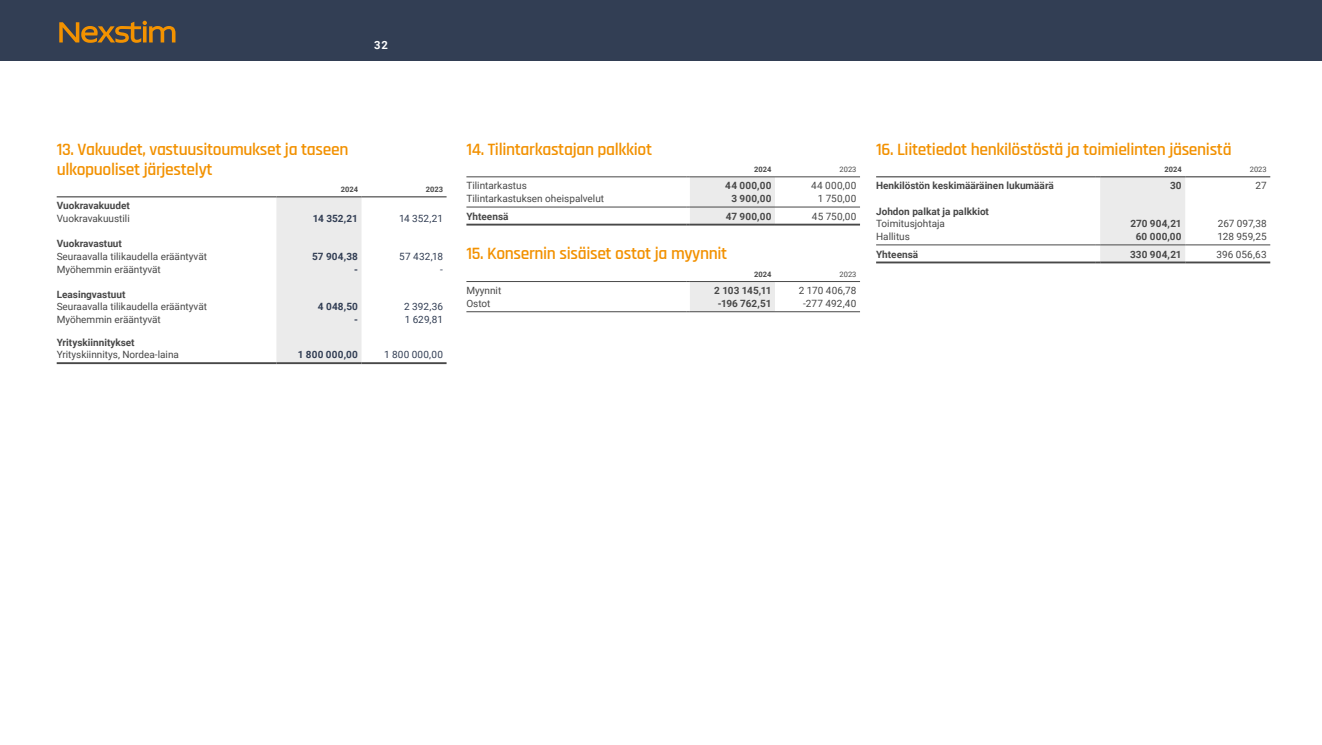
<style>
.page{position:relative;width:1322px;height:745px;background:#fff}
.page>*{position:absolute;margin:0;border:0;box-sizing:border-box;transform-origin:0 0}
.t1{font:600 17.5px/20px "Rajdhani";letter-spacing:-.02em;color:#f29100}
.t2{font:700 11.25px "Roboto";color:#fff}
.t3{font:10px "Roboto";color:#484848}
.t4{font:700 10px "Roboto";color:#484848}
.t5{font:10px "Roboto";letter-spacing:.01em;color:#323e54}
.t6{font:700 10px "Roboto";letter-spacing:.015em;color:#323e54}
.t7{font:700 7.5px "Roboto";color:#484848}
.t8{font:7.5px "Roboto";color:#484848}
</style>
<div class="page">
<div style="left:276px;top:197px;width:85px;height:165px;background:#ebebeb"></div>
<hr style="left:57px;top:196px;width:219px;height:1px;background:#292929">
<hr style="left:276px;top:196px;width:85px;height:1px;background:#292929">
<hr style="left:361px;top:196px;width:85px;height:1px;background:#292929">
<hr style="left:57px;top:362px;width:219px;height:2px;background:#484848">
<hr style="left:276px;top:362px;width:85px;height:2px;background:#484848">
<hr style="left:361px;top:362px;width:85px;height:2px;background:#484848">
<hr style="left:466px;top:206px;width:220px;height:1px;background:#484848">
<hr style="left:466px;top:223px;width:220px;height:2px;background:#484848">
<hr style="left:466px;top:176px;width:220px;height:1px;background:#484848">
<svg style="left:686px;top:176px;width:174px;height:49px"></svg>
<hr style="left:690px;top:176px;width:85px;height:1px;background:#484848">
<hr style="left:775px;top:176px;width:85px;height:1px;background:#484848">
<hr style="left:466px;top:311px;width:220px;height:1px;background:#484848">
<hr style="left:466px;top:281px;width:220px;height:1px;background:#484848">
<svg style="left:686px;top:281px;width:174px;height:31px"></svg>
<hr style="left:690px;top:281px;width:85px;height:1px;background:#484848">
<hr style="left:775px;top:281px;width:85px;height:1px;background:#484848">
<hr style="left:876px;top:176px;width:220px;height:1px;background:#292929">
<hr style="left:876px;top:244px;width:220px;height:1px;background:#484848">
<hr style="left:876px;top:261px;width:220px;height:2px;background:#484848">
<svg style="left:1096px;top:176px;width:174px;height:87px"></svg>
<hr style="left:1100px;top:261px;width:85px;height:2px;background:#484848">
<hr style="left:1185px;top:261px;width:85px;height:2px;background:#484848">
<div style="left:0;top:0;width:1322px;height:60px;background:#323e54"></div>
<svg style="left:59px;top:21px;width:116px;height:22px"></svg>
<p class="t2" style="left:374px;top:37px;width:15px">32</p>
<h1 class="t1" style="left:57px;top:139px;width:293px">13. Vakuudet, vastuusitoumukset ja taseen ulkopuoliset järjestelyt</h1>
<p class="t7" style="left:341px;top:184px;width:19px">2024</p>
<p class="t7" style="left:426px;top:184px;width:19px">2023</p>
<p class="t4" style="left:57px;top:199px;width:75px">Vuokravakuudet</p>
<p class="t3" style="left:57px;top:211px;width:75px">Vuokravakuustili</p>
<p class="t6" style="left:313px;top:211px;width:46px">14 352,21</p>
<p class="t5" style="left:399px;top:211px;width:45px">14 352,21</p>
<p class="t4" style="left:57px;top:236px;width:67px">Vuokravastuut</p>
<p class="t3" style="left:57px;top:249px;width:152px">Seuraavalla tilikaudella erääntyvät</p>
<p class="t6" style="left:312px;top:249px;width:47px">57 904,38</p>
<p class="t5" style="left:399px;top:249px;width:45px">57 432,18</p>
<p class="t3" style="left:57px;top:262px;width:106px">Myöhemmin erääntyvät</p>
<p class="t6" style="left:354px;top:262px;width:5px">-</p>
<p class="t5" style="left:440px;top:262px;width:4px">-</p>
<p class="t4" style="left:57px;top:287px;width:70px">Leasingvastuut</p>
<p class="t3" style="left:57px;top:299px;width:152px">Seuraavalla tilikaudella erääntyvät</p>
<p class="t6" style="left:318px;top:299px;width:41px">4 048,50</p>
<p class="t5" style="left:404px;top:299px;width:40px">2 392,36</p>
<p class="t3" style="left:57px;top:312px;width:106px">Myöhemmin erääntyvät</p>
<p class="t6" style="left:354px;top:312px;width:5px">-</p>
<p class="t5" style="left:405px;top:312px;width:40px">1 629,81</p>
<p class="t4" style="left:57px;top:335px;width:79px">Yrityskiinnitykset</p>
<p class="t3" style="left:57px;top:347px;width:124px">Yrityskiinnitys, Nordea-laina</p>
<p class="t6" style="left:298px;top:347px;width:62px">1 800 000,00</p>
<p class="t5" style="left:384px;top:347px;width:60px">1 800 000,00</p>
<h1 class="t1" style="left:466px;top:139px;width:187px">14. Tilintarkastajan palkkiot</h1>
<p class="t7" style="left:754px;top:164px;width:19px">2024</p>
<p class="t8" style="left:839px;top:164px;width:18px">2023</p>
<p class="t3" style="left:466px;top:179px;width:62px">Tilintarkastus</p>
<p class="t4" style="left:725px;top:179px;width:48px">44 000,00</p>
<p class="t3" style="left:811px;top:179px;width:47px">44 000,00</p>
<p class="t3" style="left:466px;top:191px;width:139px">Tilintarkastuksen oheispalvelut</p>
<p class="t4" style="left:731px;top:191px;width:42px">3 900,00</p>
<p class="t3" style="left:817px;top:191px;width:40px">1 750,00</p>
<p class="t4" style="left:466px;top:209px;width:44px">Yhteensä</p>
<p class="t4" style="left:726px;top:209px;width:47px">47 900,00</p>
<p class="t3" style="left:812px;top:209px;width:46px">45 750,00</p>
<h1 class="t1" style="left:466px;top:244px;width:262px">15. Konsernin sisäiset ostot ja myynnit</h1>
<p class="t7" style="left:754px;top:269px;width:19px">2024</p>
<p class="t8" style="left:839px;top:269px;width:18px">2023</p>
<p class="t3" style="left:466px;top:283px;width:36px">Myynnit</p>
<p class="t4" style="left:714px;top:283px;width:59px">2 103 145,11</p>
<p class="t3" style="left:799px;top:283px;width:59px">2 170 406,78</p>
<p class="t3" style="left:466px;top:296px;width:26px">Ostot</p>
<p class="t4" style="left:718px;top:296px;width:55px">-196 762,51</p>
<p class="t3" style="left:803px;top:296px;width:55px">-277 492,40</p>
<h1 class="t1" style="left:876px;top:139px;width:357px">16. Liitetiedot henkilöstöstä ja toimielinten jäsenistä</h1>
<p class="t7" style="left:1164px;top:164px;width:19px">2024</p>
<p class="t8" style="left:1250px;top:164px;width:18px">2023</p>
<p class="t4" style="left:876px;top:179px;width:179px">Henkilöstön keskimääräinen lukumäärä</p>
<p class="t4" style="left:1170px;top:179px;width:13px">30</p>
<p class="t3" style="left:1255px;top:179px;width:13px">27</p>
<p class="t4" style="left:876px;top:204px;width:114px">Johdon palkat ja palkkiot</p>
<p class="t3" style="left:876px;top:216px;width:70px">Toimitusjohtaja</p>
<p class="t4" style="left:1130px;top:216px;width:53px">270 904,21</p>
<p class="t3" style="left:1217px;top:216px;width:51px">267 097,38</p>
<p class="t3" style="left:876px;top:229px;width:35px">Hallitus</p>
<p class="t4" style="left:1135px;top:229px;width:47px">60 000,00</p>
<p class="t3" style="left:1217px;top:229px;width:51px">128 959,25</p>
<p class="t4" style="left:876px;top:247px;width:44px">Yhteensä</p>
<p class="t4" style="left:1130px;top:247px;width:53px">330 904,21</p>
<p class="t3" style="left:1216px;top:247px;width:52px">396 056,63</p>
</div>
